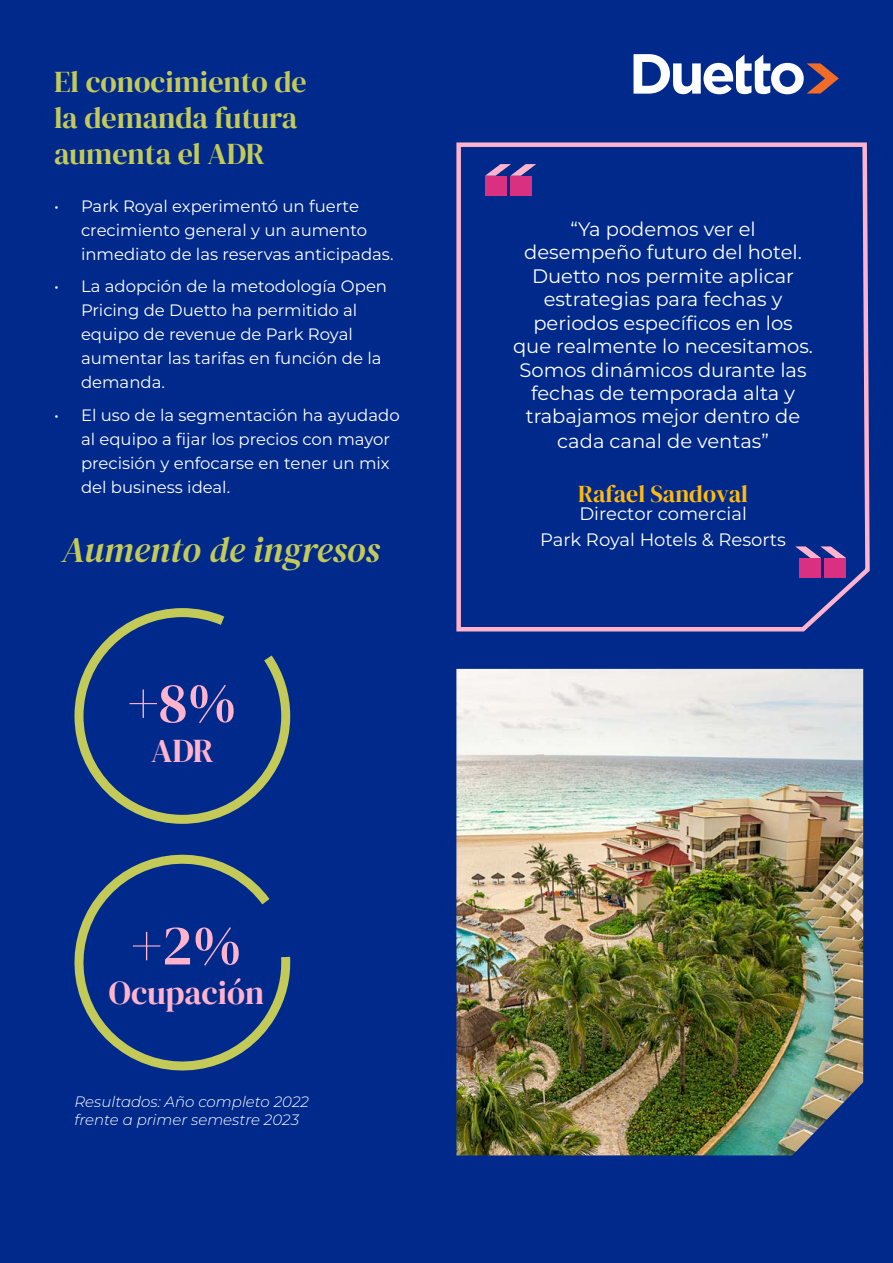
<style>
.page{position:relative;width:893px;height:1263px;background:#00298c}
.page>*{position:absolute;margin:0;border:0;box-sizing:border-box;transform-origin:0 0}
.t1{font:57px "DM Serif Display";color:#ffb3cc}
.t2{font:italic 36px "DM Serif Display";letter-spacing:-.005em;color:#c4ca58}
.t3{font:33px "DM Serif Display";color:#ffb3cc}
.t4{font:30px/36px "DM Serif Display";color:#c4ca58}
.t5{font:24px "DM Serif Display";color:#ffb90f}
.t6{font:100 19.5px/23.7px "Montserrat";color:#fff;text-align:center}
.t7{font:100 18px/25.2px "Montserrat";color:#fff;text-align:center}
.t8{font:100 16.5px/24px "Montserrat";color:#fff}
.t9{font:italic 100 15px/18px "Montserrat";color:#fff}
</style>
<div class="page">
<svg style="left:633px;top:54px;width:206px;height:40px"></svg>
<svg style="left:456px;top:142px;width:414px;height:490px"></svg>
<svg style="left:485px;top:164px;width:51px;height:12px"></svg>
<div style="left:485px;top:176px;width:22px;height:20px;background:#d93082"></div>
<div style="left:510px;top:176px;width:22px;height:20px;background:#d93082"></div>
<svg style="left:795px;top:546px;width:51px;height:12px"></svg>
<div style="left:825px;top:558px;width:21px;height:20px;background:#d93082"></div>
<div style="left:799px;top:558px;width:22px;height:20px;background:#d93082"></div>
<img style="left:456px;top:669px;width:407px;height:486px">
<svg style="left:74px;top:608px;width:217px;height:216px"></svg>
<svg style="left:74px;top:854px;width:217px;height:217px"></svg>
<h3 class="t4" style="left:54px;top:64px;width:254px">El conocimiento de la demanda futura aumenta el ADR</h3>
<p class="t8" style="left:81px;top:193px;width:314px;text-indent:-27px">• Park Royal experimentó un fuerte crecimiento general y un aumento inmediato de las reservas anticipadas.</p>
<p class="t8" style="left:81px;top:274px;width:308px;text-indent:-27px">• La adopción de la metodología Open<br>Pricing de Duetto ha permitido al equipo de revenue de Park Royal aumentar las tarifas en función de la demanda.</p>
<p class="t8" style="left:81px;top:402px;width:320px;text-indent:-27px">• El uso de la segmentación ha ayudado al equipo a fijar los precios con mayor precisión y enfocarse en tener un mix del business ideal.</p>
<h2 class="t2" style="left:62px;top:529px;width:320px">Aumento de ingresos</h2>
<h1 class="t1" style="left:128px;top:670px;width:111px">+8%</h1>
<h3 class="t3" style="left:151px;top:731px;width:64px">ADR</h3>
<h1 class="t1" style="left:131px;top:912px;width:112px">+2%</h1>
<h3 class="t3" style="left:109px;top:974px;width:157px">Ocupación</h3>
<p class="t9" style="left:74px;top:1093px;width:236px">Resultados: Año completo 2022 frente a primer semestre 2023</p>
<p class="t6" style="left:513px;top:216px;width:301px">“Ya podemos ver el desempeño futuro del hotel.<br>Duetto nos permite aplicar estrategias para fechas y periodos específicos en los que realmente lo necesitamos.<br>Somos dinámicos durante las fechas de temporada alta y trabajamos mejor dentro de cada canal de ventas”</p>
<h3 class="t5" style="left:578px;top:480px;width:172px">Rafael Sandoval</h3>
<p class="t7" style="left:540px;top:501px;width:247px">Director comercial<br>Park Royal Hotels &amp; Resorts</p>
</div>
